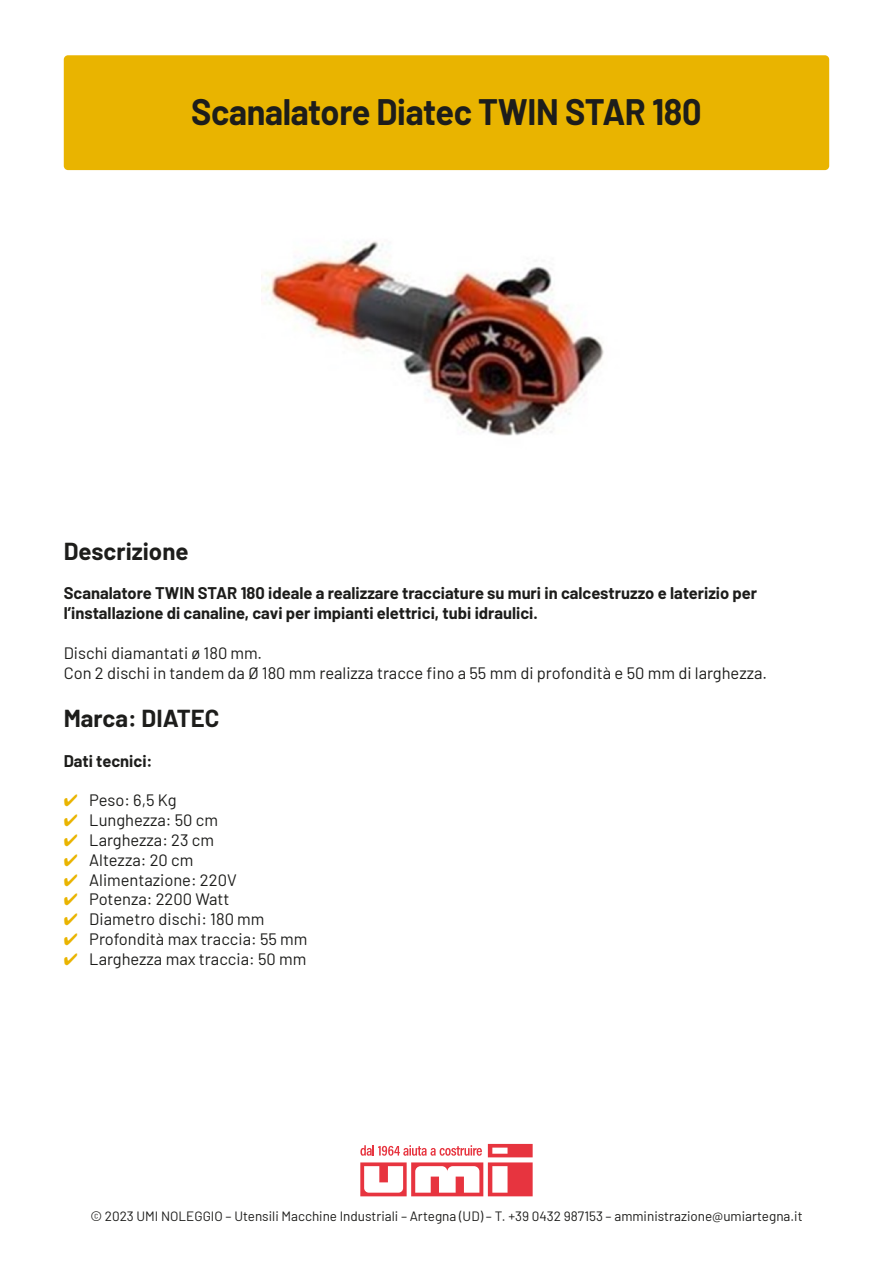
<style>
.page{position:relative;width:893px;height:1263px;background:#fff}
.page>*{position:absolute;margin:0;border:0;box-sizing:border-box;transform-origin:0 0}
.t1{font:700 36px "Barlow";letter-spacing:-.01em;color:#1d1d1b;scale:.95 1}
.t2{font:700 24px "Barlow";color:#1d1d1b}
.t3{font:16.5px/19.8px "Barlow";color:#1d1d1b}
.t4{font:700 16.5px/19.8px "Barlow";color:#1d1d1b}
.t5{font:13.5px "Barlow";color:#1d1d1b}
.s1{color:#e9b400}
</style>
<div class="page">
<img style="left:261px;top:241px;width:343px;height:195px">
<svg style="left:360px;top:1144px;width:173px;height:52px"></svg>
<div style="left:64px;top:55px;width:765px;height:115px;background:#e9b400;border-radius:4px"></div>
<h1 class="t1" style="left:191px;top:85px;width:539px">Scanalatore Diatec TWIN STAR 180</h1>
<h2 class="t2" style="left:64px;top:533px;width:126px">Descrizione</h2>
<p class="t4" style="left:64px;top:582px;width:695px">Scanalatore TWIN STAR 180 ideale a realizzare tracciature su muri in calcestruzzo e laterizio per l’installazione di canaline, cavi per impianti elettrici, tubi idraulici.</p>
<p class="t3" style="left:64px;top:642px;width:705px">Dischi diamantati ø 180 mm.<br>Con 2 dischi in tandem da Ø 180 mm realizza tracce fino a 55 mm di profondità e 50 mm di larghezza.</p>
<h2 class="t2" style="left:64px;top:701px;width:157px">Marca: DIATEC</h2>
<p class="t4" style="left:64px;top:750px;width:90px">Dati tecnici:</p>
<p class="t3" style="left:64px;top:789px;width:114px"><span class="s1">✔</span> Peso: 6,5 Kg</p>
<p class="t3" style="left:64px;top:809px;width:156px"><span class="s1">✔</span> Lunghezza: 50 cm</p>
<p class="t3" style="left:64px;top:829px;width:152px"><span class="s1">✔</span> Larghezza: 23 cm</p>
<p class="t3" style="left:64px;top:849px;width:131px"><span class="s1">✔</span> Altezza: 20 cm</p>
<p class="t3" style="left:64px;top:868px;width:174px"><span class="s1">✔</span> Alimentazione: 220V</p>
<p class="t3" style="left:64px;top:888px;width:167px"><span class="s1">✔</span> Potenza: 2200 Watt</p>
<p class="t3" style="left:64px;top:908px;width:202px"><span class="s1">✔</span> Diametro dischi: 180 mm</p>
<p class="t3" style="left:64px;top:928px;width:245px"><span class="s1">✔</span> Profondità max traccia: 55 mm</p>
<p class="t3" style="left:64px;top:948px;width:244px"><span class="s1">✔</span> Larghezza max traccia: 50 mm</p>
<p class="t5" style="left:90px;top:1206px;width:714px">© 2023 UMI NOLEGGIO – Utensili Macchine Industriali – Artegna (UD) – T. +39 0432 987153 – amministrazione@umiartegna.it</p>
</div>
